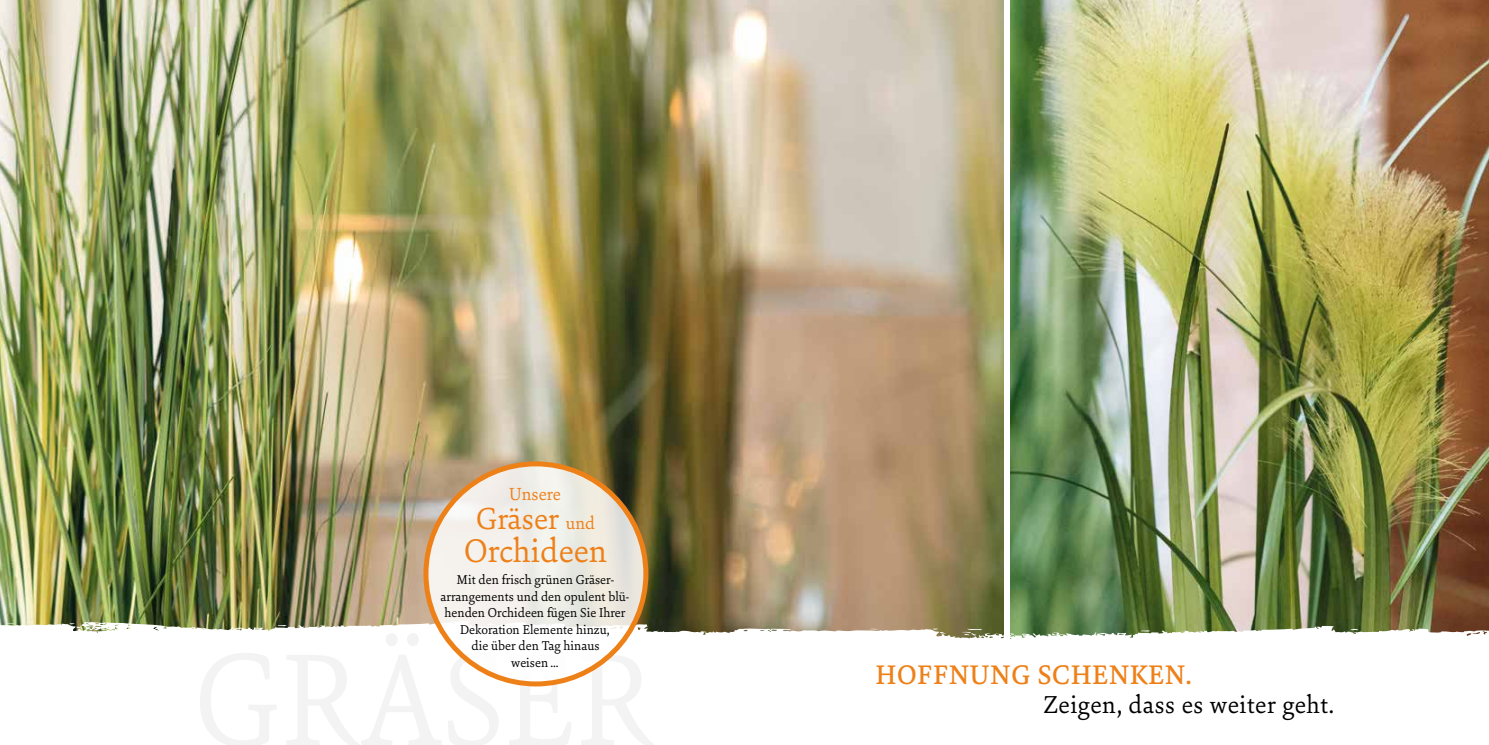
<style>
.page{position:relative;width:1489px;height:745px;background:#fff}
.page>*{position:absolute;margin:0;border:0;box-sizing:border-box;transform-origin:0 0}
.t1{font:35px "Sina Nova";color:#ee8018}
.t2{font:32.5px "Sina Nova";color:#ee8018}
.t3{font:500 28.75px "Sina Nova";letter-spacing:.03em;color:#ee8018}
.t4{font:26.25px "Sina Nova";letter-spacing:.02em;color:#000}
.t5{font:18.75px "Sina Nova";color:#ee8018}
.t6{font:13.75px/16.5px "Sina Nova";color:#000;text-align:center}
.s1{font-size:18.75px}
</style>
<div class="page">
<img style="left:0;top:0;width:1003px;height:621px">
<img style="left:1010px;top:0;width:478px;height:621px">
<img style="left:707px;top:621px;width:781px;height:18px">
<svg style="left:0;top:615px;width:707px;height:71px"></svg>
<svg style="left:426px;top:463px;width:219px;height:218px;fill:#f3f0ec"></svg>
<div style="left:423px;top:461px;width:225px;height:225px;border:5px solid #ee8018;border-radius:50%"></div>
<h3 class="t5" style="left:509px;top:481px;width:53px">Unsere</h3>
<h2 class="t2" style="left:476px;top:497px;width:120px">Gräser <span class="s1">und</span></h2>
<h1 class="t1" style="left:464px;top:527px;width:145px">Orchideen</h1>
<p class="t6" style="left:440px;top:571px;width:190px">Mit den frisch grünen Gräser&shy;arrangements und den opulent blü&shy;henden Orchideen fügen Sie Ihrer<br>Dekoration Elemente hinzu,<br>die über den Tag hinaus<br>weisen ...</p>
<h3 class="t3" style="left:875px;top:655px;width:317px">HOFFNUNG SCHENKEN.</h3>
<h3 class="t4" style="left:1043px;top:686px;width:292px">Zeigen, dass es weiter geht.</h3>
</div>
